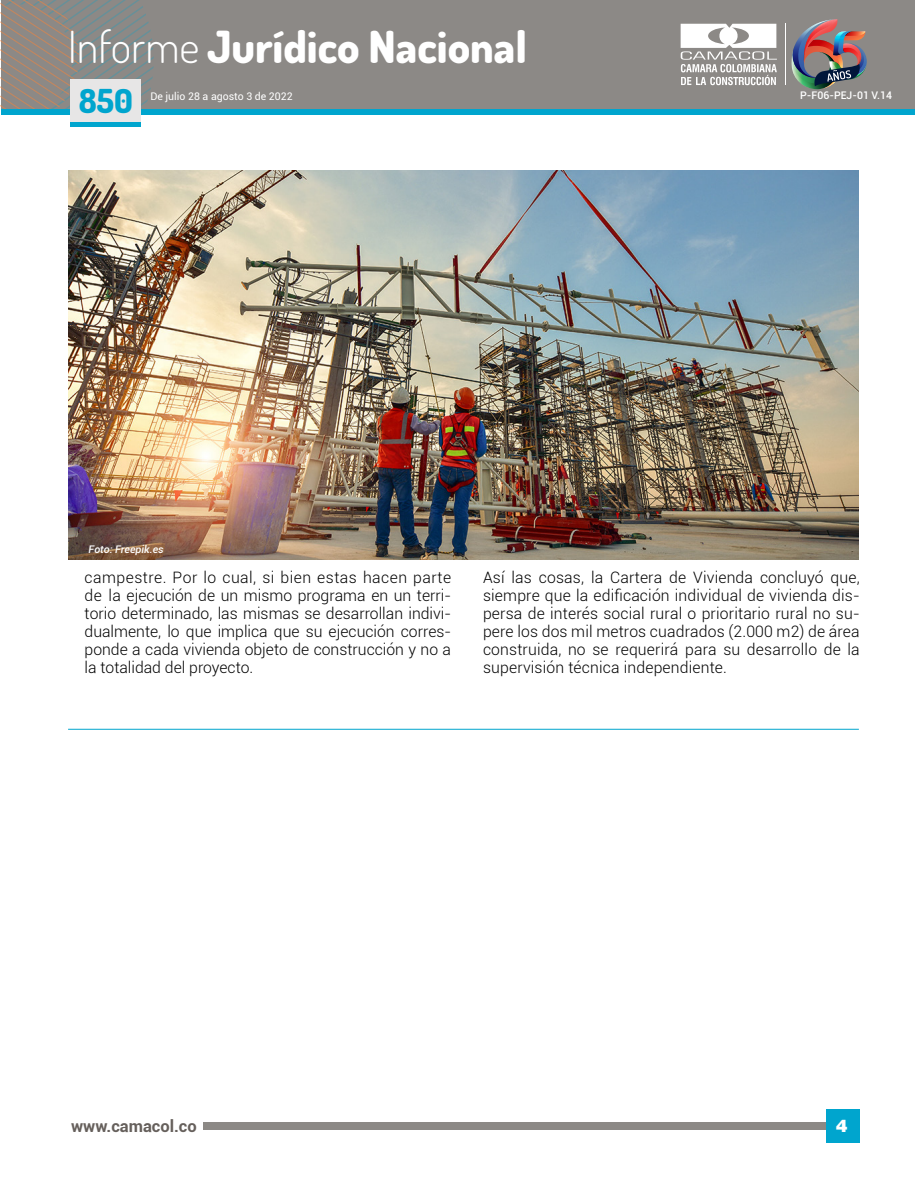
<style>
.page{position:relative;width:915px;height:1191px;background:#fff}
.page>*{position:absolute;margin:0;border:0;box-sizing:border-box;transform-origin:0 0}
.t1{font:800 44.25px "Dosis";color:#fff}
.t2{font:800 33px "Dosis";color:#00a5ce}
.t3{font:900 19.5px "Roboto";color:#fff}
.t4{font:900 19.5px "Helvetica";color:#fff}
.t5{font:700 16.5px "Roboto";color:#66605c}
.t6{font:300 15.75px/18px "Roboto";color:#000;text-align:justify}
.t7{font:10.5px "Roboto";color:#fff}
.t8{font:500 10.5px "Roboto";color:#fff}
.t9{font:italic 500 10.5px "Roboto";color:#fff}
.s1{font-weight:300}
</style>
<div class="page">
<div style="left:203px;top:1122px;width:655px;height:7px;background:#8c8986"></div>
<div style="left:825px;top:1109px;width:33px;height:34px;background:#00a5ce"></div>
<div style="left:1px;top:0;width:913px;height:108px;background:#8c8986"></div>
<div style="left:1px;top:109px;width:913px;height:5px;background:#00a5ce"></div>
<svg style="left:1px;top:0;width:158px;height:109px"></svg>
<div style="left:70px;top:122px;width:70px;height:5px;background:#00a5ce"></div>
<div style="left:70px;top:79px;width:70px;height:43px;background:#e7e6e6"></div>
<img style="left:791px;top:19px;width:75px;height:70px">
<svg style="left:680px;top:24px;width:96px;height:61px"></svg>
<hr style="left:785px;top:24px;width:1px;height:61px;background:#fff">
<hr style="left:68px;top:729px;width:790px;height:1px;background:#00a5ce">
<img style="left:68px;top:170px;width:790px;height:389px">
<h1 class="t1" style="left:68px;top:18px;width:460px"><span class="s1">Informe</span> Jurídico Nacional</h1>
<h2 class="t2" style="left:79px;top:80px;width:55px">850</h2>
<p class="t7" style="left:150px;top:89px;width:144px">De julio 28 a agosto 3 de 2022</p>
<p class="t9" style="left:89px;top:542px;width:76px">Foto: Freepik.es</p>
<p class="t8" style="left:800px;top:87px;width:93px">P-F06-PEJ-01 V.14</p>
<p class="t6" style="left:85px;top:568px;width:368px">campestre. Por lo cual, si bien estas hacen parte de la ejecución de un mismo programa en un terri&shy;torio determinado, las mismas se desarrollan indivi&shy;dualmente, lo que implica que su ejecución corres&shy;ponde a cada vivienda objeto de construcción y no a la totalidad del proyecto.</p>
<p class="t6" style="left:483px;top:568px;width:378px">Así las cosas, la Cartera de Vivienda concluyó que, siempre que la edificación individual de vivienda dis&shy;persa de interés social rural o prioritario rural no su&shy;pere los dos mil metros cuadrados (2.000 m2) de área construida, no se requerirá para su desarrollo de la supervisión técnica independiente.</p>
<p class="t5" style="left:71px;top:1114px;width:127px">www.camacol.co</p>
<p class="t3" style="left:836px;top:1114px;width:13px">1</p>
<p class="t4" style="left:836px;top:1118px;width:13px">4</p>
</div>
